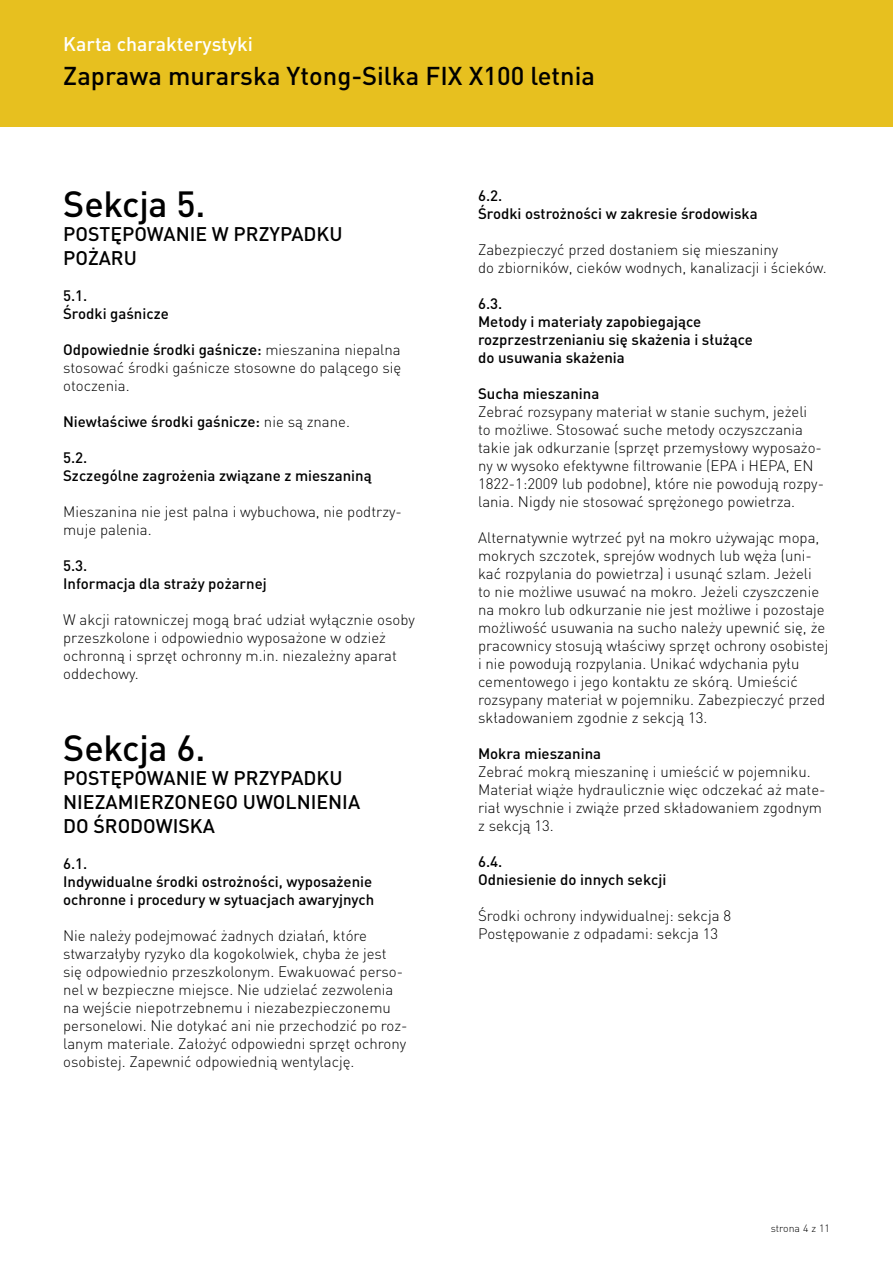
<style>
.page{position:relative;width:893px;height:1263px;background:#fff}
.page>*{position:absolute;margin:0;border:0;box-sizing:border-box;transform-origin:0 0}
.t1{font:500 36px "DIN Pro";letter-spacing:-.01em;color:#000}
.t2{font:500 25.5px "DIN Pro";color:#000}
.t3{font:500 19.5px/24px "DIN Pro";color:#000}
.t4{font:500 19.5px "DIN Pro";color:#fff}
.t5{font:300 15px/18px "DIN Pro";color:#000}
.t6{font:500 15px/18px "DIN Pro";color:#000}
.t7{font:300 10.5px "DIN Pro";color:#000}
.s1{font-weight:500}
.s2{font-weight:300}
</style>
<div class="page">
<div style="left:0;top:0;width:893px;height:126px;background:#e7c01f"></div>
<h3 class="t4" style="left:63px;top:31px;width:191px">Karta charakterystyki</h3>
<h2 class="t2" style="left:63px;top:59px;width:533px">Zaprawa murarska Ytong-Silka FIX X100 letnia</h2>
<h1 class="t1" style="left:63px;top:180px;width:144px">Sekcja 5.</h1>
<h3 class="t3" style="left:63px;top:221px;width:281px">POSTĘPOWANIE W PRZYPADKU<br>POŻARU</h3>
<p class="t6" style="left:63px;top:286px;width:107px">5.1.<br>Środki gaśnicze</p>
<p class="t5" style="left:63px;top:340px;width:340px;text-align:justify"><span class="s1">Odpowiednie środki gaśnicze:</span> mieszanina niepalna stosować środki gaśnicze stosowne do palącego się otoczenia.</p>
<p class="t6" style="left:63px;top:412px;width:288px">Niewłaściwe środki gaśnicze: <span class="s2">nie są znane.</span></p>
<p class="t6" style="left:63px;top:448px;width:310px">5.2.<br>Szczególne zagrożenia związane z mieszaniną</p>
<p class="t5" style="left:63px;top:502px;width:340px">Mieszanina nie jest palna i wybuchowa, nie podtrzy&shy;muje palenia.</p>
<p class="t6" style="left:63px;top:556px;width:205px">5.3.<br>Informacja dla straży pożarnej</p>
<p class="t5" style="left:63px;top:610px;width:353px">W akcji ratowniczej mogą brać udział wyłącznie osoby przeszkolone i odpowiednio wyposażone w odzież ochronną i sprzęt ochronny m.in. niezależny aparat oddechowy.</p>
<h1 class="t1" style="left:63px;top:725px;width:144px">Sekcja 6.</h1>
<h3 class="t3" style="left:63px;top:766px;width:299px">POSTĘPOWANIE W PRZYPADKU<br>NIEZAMIERZONEGO UWOLNIENIA<br>DO ŚRODOWISKA</h3>
<p class="t6" style="left:63px;top:854px;width:313px">6.1.<br>Indywidualne środki ostrożności, wyposażenie ochronne i procedury w sytuacjach awaryjnych</p>
<p class="t5" style="left:63px;top:927px;width:346px">Nie należy podejmować żadnych działań, które stwarzałyby ryzyko dla kogokolwiek, chyba że jest się odpowiednio przeszkolonym. Ewakuować perso&shy;nel w bezpieczne miejsce. Nie udzielać zezwolenia na wejście niepotrzebnemu i niezabezpieczonemu personelowi. Nie dotykać ani nie przechodzić po roz&shy;lanym materiale. Założyć odpowiedni sprzęt ochrony osobistej. Zapewnić odpowiednią wentylację.</p>
<p class="t6" style="left:478px;top:186px;width:281px">6.2.<br>Środki ostrożności w zakresie środowiska</p>
<p class="t5" style="left:478px;top:240px;width:350px">Zabezpieczyć przed dostaniem się mieszaniny<br>do zbiorników, cieków wodnych, kanalizacji i ścieków.</p>
<p class="t6" style="left:478px;top:294px;width:276px">6.3.<br>Metody i materiały zapobiegające rozprzestrzenianiu się skażenia i służące do usuwania skażenia</p>
<p class="t6" style="left:478px;top:384px;width:123px">Sucha mieszanina</p>
<p class="t5" style="left:478px;top:402px;width:348px">Zebrać rozsypany materiał w stanie suchym, jeżeli<br>to możliwe. Stosować suche metody oczyszczania takie jak odkurzanie (sprzęt przemysłowy wyposażo&shy;ny w wysoko efektywne filtrowanie (EPA i HEPA, EN 1822-1:2009 lub podobne), które nie powodują rozpy&shy;lania. Nigdy nie stosować sprężonego powietrza.</p>
<p class="t5" style="left:478px;top:528px;width:352px">Alternatywnie wytrzeć pył na mokro używając mopa, mokrych szczotek, sprejów wodnych lub węża (uni&shy;kać rozpylania do powietrza) i usunąć szlam. Jeżeli<br>to nie możliwe usuwać na mokro. Jeżeli czyszczenie na mokro lub odkurzanie nie jest możliwe i pozostaje możliwość usuwania na sucho należy upewnić się, że pracownicy stosują właściwy sprzęt ochrony osobistej i nie powodują rozpylania. Unikać wdychania pyłu cementowego i jego kontaktu ze skórą. Umieścić rozsypany materiał w pojemniku. Zabezpieczyć przed składowaniem zgodnie z sekcją 13.</p>
<p class="t6" style="left:478px;top:744px;width:125px">Mokra mieszanina</p>
<p class="t5" style="left:478px;top:762px;width:349px">Zebrać mokrą mieszaninę i umieścić w pojemniku.<br>Materiał wiąże hydraulicznie więc odczekać aż mate&shy;riał wyschnie i zwiąże przed składowaniem zgodnym z sekcją 13.</p>
<p class="t6" style="left:478px;top:852px;width:190px">6.4.<br>Odniesienie do innych sekcji</p>
<p class="t5" style="left:478px;top:906px;width:255px">Środki ochrony indywidualnej: sekcja 8<br>Postępowanie z odpadami: sekcja 13</p>
<p class="t7" style="left:771px;top:1221px;width:61px">strona 4 z 11</p>
</div>
